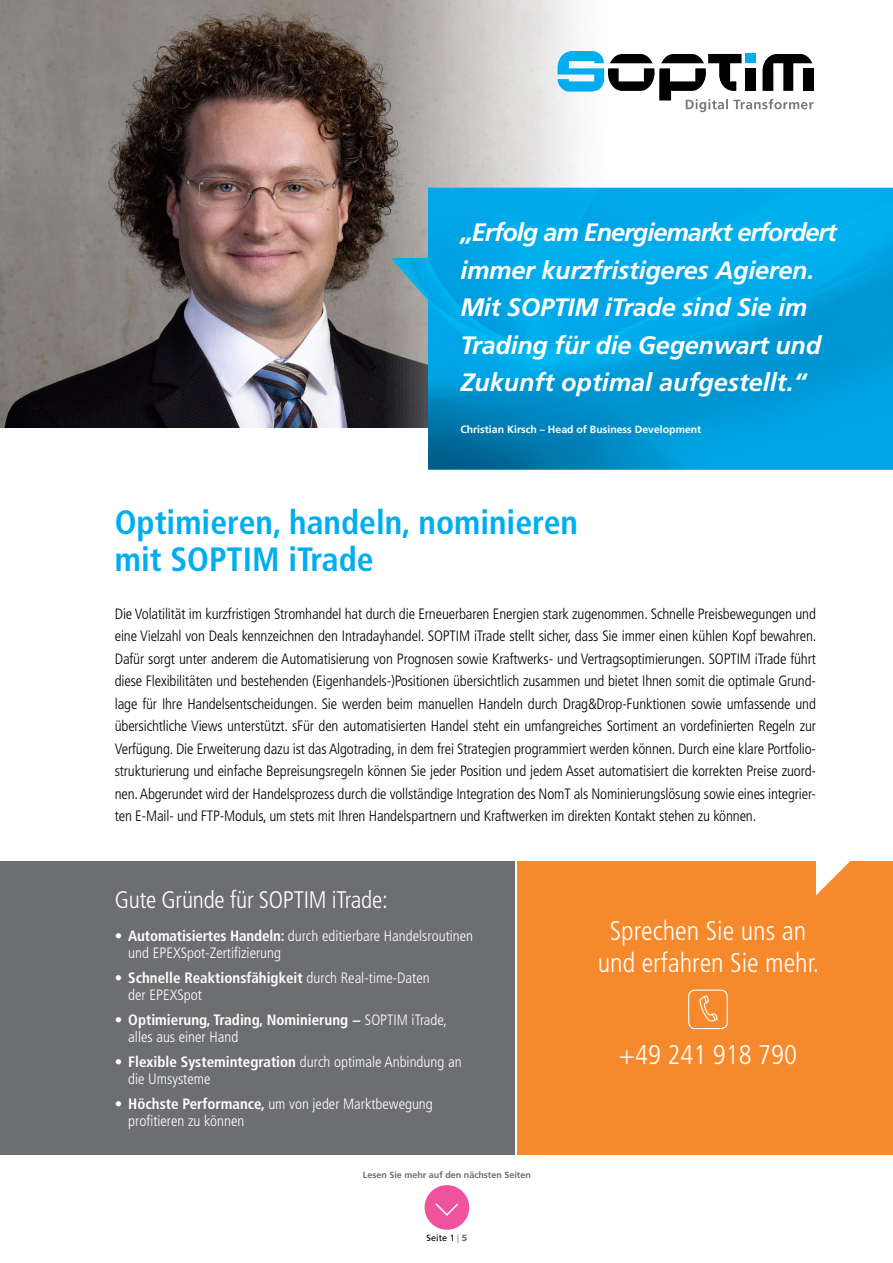
<style>
.page{position:relative;width:893px;height:1263px;background:#fff}
.page>*{position:absolute;margin:0;border:0;box-sizing:border-box;transform-origin:0 0}
.t1{font:700 condensed 33.75px/37.5px "Frutiger LT Std";color:#00aeef}
.t2{font:300 condensed 27px/32.4px "Frutiger LT Std";color:#fff;text-align:center}
.t3{font:italic 700 25.2px/37.5px "Frutiger LT Std";letter-spacing:-.01em;color:#fff}
.t4{font:300 condensed 24px "Frutiger LT Std";letter-spacing:-.01em;color:#fff}
.t5{font:300 condensed 15px/22.5px "Frutiger LT Std";letter-spacing:-.01em;color:#000;text-align:justify}
.t6{font:300 condensed 15px/16.5px "Frutiger LT Std";color:#fff}
.t7{font:700 10.5px "Frutiger LT Std";color:#fff}
.t8{font:700 9px "Frutiger LT Std";color:#6d6e71}
.t9{font:9px "Frutiger LT Std";color:#000}
.s1{font-weight:700}
.s2{font-weight:400;font-stretch:normal}
.s3{font-weight:300;color:#6d6e71}
.s4{font-weight:900;color:#6d6e71}
</style>
<div class="page">
<img style="left:0;top:0;width:609px;height:427px">
<img style="left:394px;top:188px;width:499px;height:281px">
<div style="left:803px;top:68px;width:11px;height:23px;background:#000"></div>
<svg style="left:557px;top:51px;width:256px;height:61px"></svg>
<div style="left:517px;top:861px;width:376px;height:293px;background:#f6892b"></div>
<div style="left:0;top:861px;width:514px;height:293px;background:#6d6e71"></div>
<svg style="left:816px;top:861px;width:34px;height:34px"></svg>
<svg style="left:699px;top:995px;width:19px;height:27px"></svg>
<div style="left:688px;top:989px;width:40px;height:40px;border:1px solid #fff;border-radius:6px"></div>
<div style="left:425px;top:1185px;width:44px;height:45px;background:#ef539e;border-radius:50%"></div>
<svg style="left:435px;top:1203px;width:24px;height:13px"></svg>
<h3 class="t3" style="left:460px;top:214px;width:378px">„Erfolg am Energiemarkt erfordert immer kurzfristigeres Agieren.<br>Mit SOPTIM iTrade sind Sie im<br>Trading für die Gegenwart und<br>Zukunft optimal aufgestellt.“</h3>
<p class="t7" style="left:460px;top:423px;width:242px">Christian Kirsch – Head of Business Development</p>
<h1 class="t1" style="left:115px;top:503px;width:465px">Optimieren, handeln, nominieren mit SOPTIM iTrade</h1>
<p class="t5" style="left:115px;top:602px;width:703px">Die Volatilität im kurzfristigen Stromhandel hat durch die Erneuerbaren Energien stark zugenommen. Schnelle Preisbewegungen und eine Vielzahl von Deals kennzeichnen den Intradayhandel. SOPTIM iTrade stellt sicher, dass Sie immer einen kühlen Kopf bewahren.<br>Dafür sorgt unter anderem die Automatisierung von Prognosen sowie Kraftwerks- und Vertragsoptimierungen. SOPTIM iTrade führt diese Flexibilitäten und bestehenden (Eigenhandels-)Positionen übersichtlich zusammen und bietet Ihnen somit die optimale Grund&shy;lage für Ihre Handelsentscheidungen. Sie werden beim manuellen Handeln durch Drag&amp;Drop-Funktionen sowie umfassende und übersichtliche Views unterstützt. sFür den automatisierten Handel steht ein umfangreiches Sortiment an vordefinierten Regeln zur Verfügung. Die Erweiterung dazu ist das Algotrading, in dem frei Strategien programmiert werden können. Durch eine klare Portfolio&shy;strukturierung und einfache Bepreisungsregeln können Sie jeder Position und jedem Asset automatisiert die korrekten Preise zuord&shy;nen. Abgerundet wird der Handelsprozess durch die vollständige Integration des NomT als Nominierungslösung sowie eines integrier&shy;ten E-Mail- und FTP-Moduls, um stets mit Ihren Handelspartnern und Kraftwerken im direkten Kontakt stehen zu können.</p>
<h3 class="t4" style="left:115px;top:886px;width:275px">Gute Gründe für SOPTIM iTrade:</h3>
<p class="t6" style="left:128px;top:928px;width:346px;text-indent:-13px">• <span class="s1">Automatisiertes Handeln:</span> durch editierbare Handelsroutinen und EPEXSpot-Zertifizierung</p>
<p class="t6" style="left:128px;top:970px;width:303px;text-indent:-14px">• <span class="s1">Schnelle Reaktionsfähigkeit</span> durch Real-time-Daten der EPEXSpot</p>
<p class="t6" style="left:128px;top:1012px;width:320px;text-indent:-13px">• <span class="s1">Optimierung, Trading, Nominierung</span> <span class="s2">−</span> SOPTIM iTrade, alles aus einer Hand</p>
<p class="t6" style="left:128px;top:1054px;width:335px;text-indent:-14px">• <span class="s1">Flexible Systemintegration</span> durch optimale Anbindung an die Umsysteme</p>
<p class="t6" style="left:128px;top:1096px;width:306px;text-indent:-14px">• <span class="s1">Höchste Performance,</span> um von jeder Marktbewegung profitieren zu können</p>
<p class="t8" style="left:363px;top:1170px;width:170px">Lesen Sie mehr auf den nächsten Seiten</p>
<p class="t9" style="left:427px;top:1233px;width:42px">Seite 1 <span class="s3">|</span> <span class="s4">5</span></p>
<h2 class="t2" style="left:598px;top:914px;width:223px">Sprechen Sie uns an und erfahren Sie mehr.</h2>
<h2 class="t2" style="left:619px;top:1039px;width:180px">+49 241 918 790</h2>
</div>
